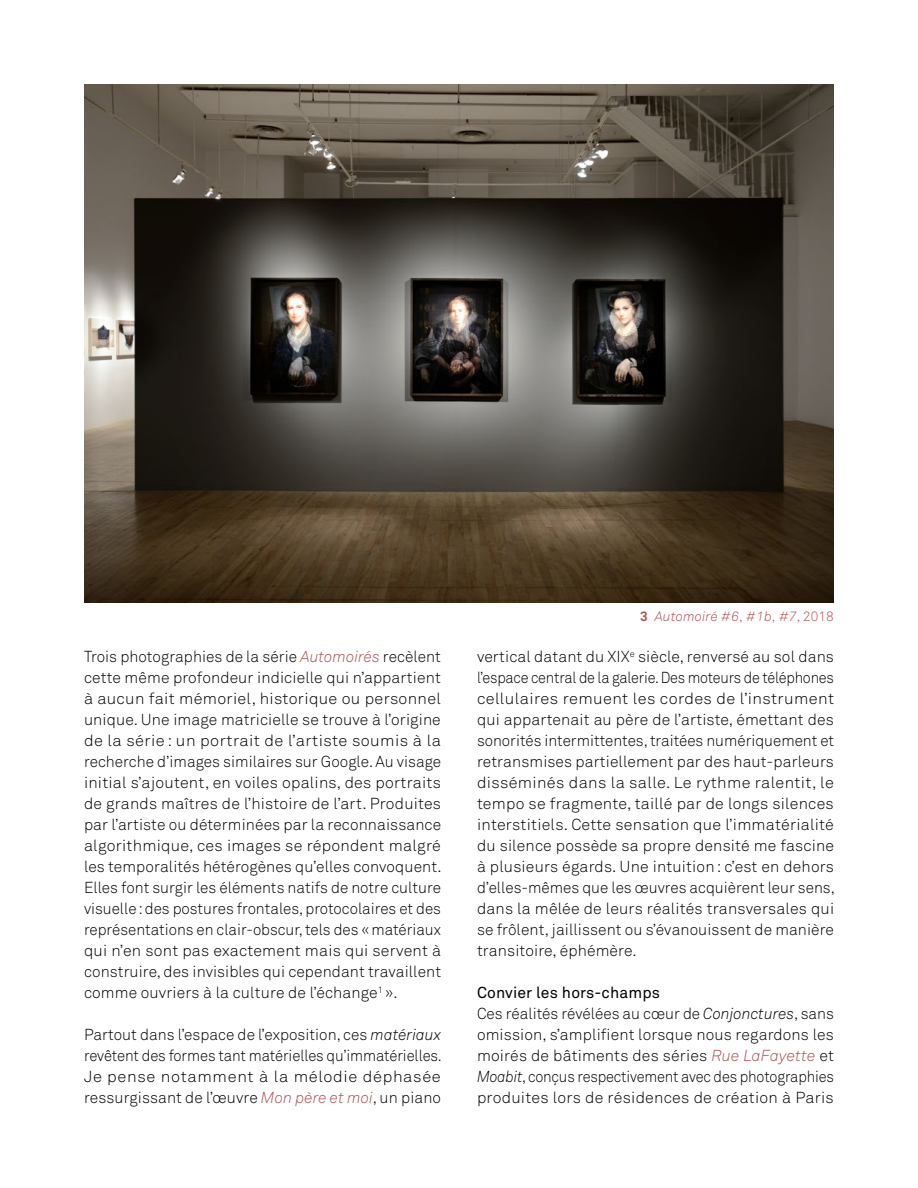
<style>
.page{position:relative;width:918px;height:1188px;background:#fff}
.page>*{position:absolute;margin:0;border:0;box-sizing:border-box;transform-origin:0 0}
.texte{font:300 15.75px/21px "Akkurat Office";letter-spacing:.005em;color:#000;text-align:justify}
.intertitre{font:15.75px "Akkurat Office";letter-spacing:.01em;color:#000}
.texte-2{font:italic 300 13.5px "Akkurat Office";letter-spacing:.01em;color:#b14e4f}
.s1{font-style:italic;color:#b14e4f}
.s2{font-style:italic}
.s3{font-weight:700;font-style:normal}
.s4{font-style:normal}
</style>
<div class="page">
<img style="left:84px;top:84px;width:750px;height:519px">
<p class="texte" style="left:84px;top:647px;width:359px">Trois photographies de la série <span class="s1">Automoirés</span> recèlent cette même profondeur indicielle qui n’appartient à aucun fait mémoriel, historique ou personnel unique. Une image matricielle se trouve à l’origine de la série : un portrait de l’artiste soumis à la recherche d’images similaires sur Google. Au visage initial s’ajoutent, en voiles opalins, des portraits de grands maîtres de l’histoire de l’art. Produites par l’artiste ou déterminées par la reconnaissance algorithmique, ces images se répondent malgré les temporalités hétérogènes qu’elles convoquent.<br>Elles font surgir les éléments natifs de notre culture visuelle: des postures frontales, protocolaires et des représentations en clair-obscur, tels des «matériaux qui n’en sont pas exactement mais qui servent à construire, des invisibles qui cependant travaillent comme ouvriers à la culture de l’échange<sup>1</sup> ».</p>
<p class="texte" style="left:84px;top:1025px;width:359px">Partout dans l’espace de l’exposition, ces <span class="s2">matériaux </span>revêtent des formes tant matérielles qu’immatérielles.<br>Je pense notamment à la mélodie déphasée ressurgissant de l’œuvre <span class="s1">Mon père et moi</span>, un piano</p>
<p class="texte-2" style="left:640px;top:608px;width:195px"><span class="s3">3</span> Automoiré #6<span class="s4">,</span> #1b<span class="s4">,</span> #7<span class="s4">, 2018</span></p>
<p class="texte" style="left:477px;top:647px;width:359px">vertical datant du XIX<sup>e</sup> siècle, renversé au sol dans l’espace central de la galerie. Des moteurs de téléphones cellulaires remuent les cordes de l’instrument qui appartenait au père de l’artiste, émettant des sonorités intermittentes, traitées numériquement et retransmises partiellement par des haut-parleurs disséminés dans la salle. Le rythme ralentit, le tempo se fragmente, taillé par de longs silences interstitiels. Cette sensation que l’immatérialité du silence possède sa propre densité me fascine à plusieurs égards. Une intuition: c’est en dehors d’elles-mêmes que les œuvres acquièrent leur sens, dans la mêlée de leurs réalités transversales qui se frôlent, jaillissent ou s’évanouissent de manière transitoire, éphémère.</p>
<p class="intertitre" style="left:477px;top:984px;width:185px">Convier les hors-champs</p>
<p class="texte" style="left:477px;top:1004px;width:359px">Ces réalités révélées au cœur de <span class="s2">Conjonctures</span>, sans omission, s’amplifient lorsque nous regardons les moirés de bâtiments des séries <span class="s1">Rue LaFayette</span> et <span class="s2">Moabit</span>, conçus respectivement avec des photographies produites lors de résidences de création à Paris</p>
</div>
